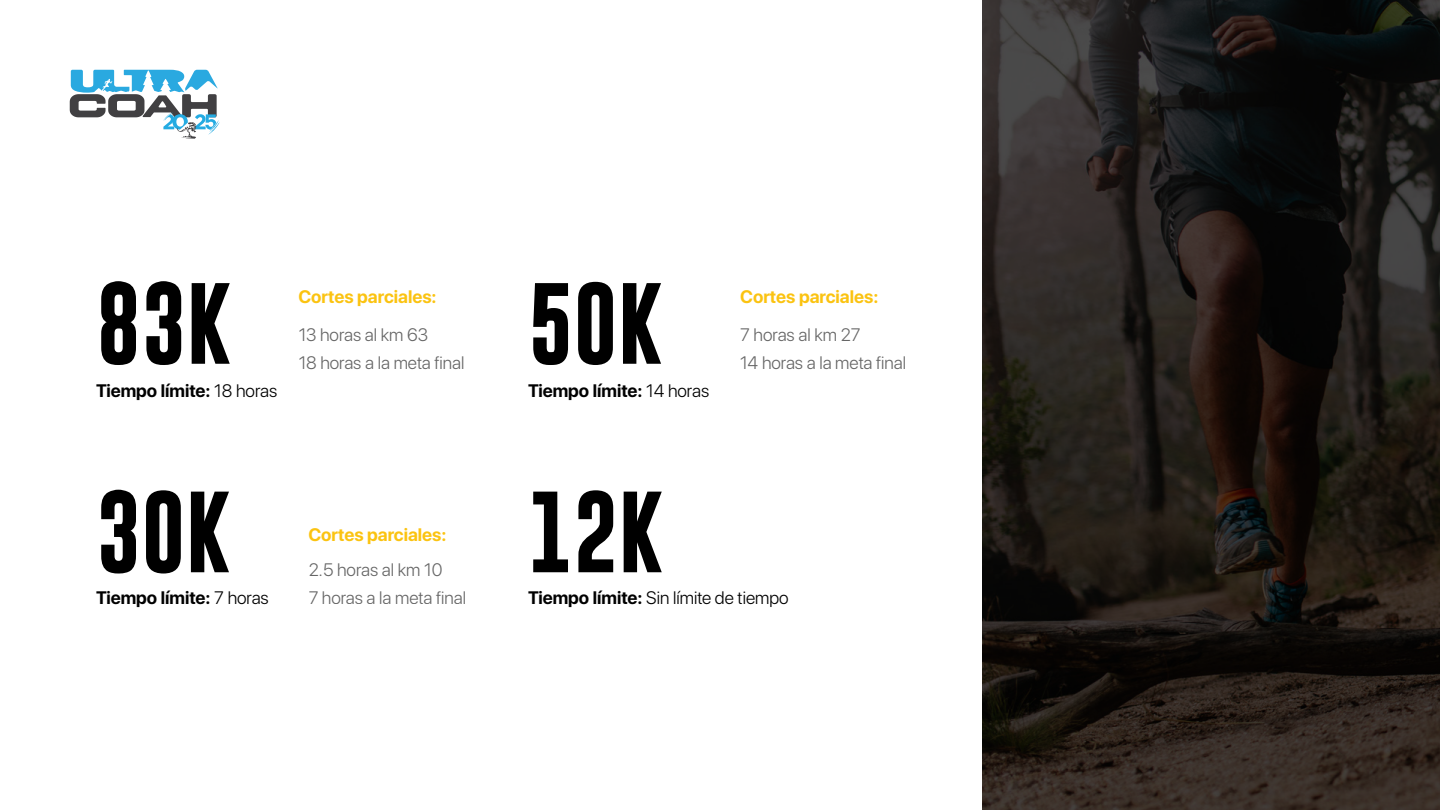
<style>
.page{position:relative;width:1440px;height:810px;background:#fff}
.page>*{position:absolute;margin:0;border:0;box-sizing:border-box;transform-origin:0 0}
.t1{font:700 82.5px "Gobold";color:#000}
.t2{font:300 18px/27.8px "SF Pro Display";color:#000}
.t3{font:700 18px "SF Pro Display";color:#000}
.t4{font:700 18px "SF Pro Display";color:#fbc311}
.s1{font-weight:300}
.s2{font-weight:700}
</style>
<div class="page">
<svg style="left:70px;top:70px;width:150px;height:69px"></svg>
<img style="left:982px;top:0;width:458px;height:810px">
<h1 class="t1" style="left:96px;top:270px;width:137px">83K</h1>
<p class="t3" style="left:96px;top:380px;width:183px">Tiempo límite: <span class="s1">18 horas</span></p>
<p class="t4" style="left:298px;top:286px;width:140px">Cortes parciales:</p>
<p class="t2" style="left:298px;top:321px;width:131px">13 horas al km 63</p>
<p class="t2" style="left:298px;top:349px;width:168px">18 horas a la meta final</p>
<h1 class="t1" style="left:96px;top:478px;width:136px">30K</h1>
<p class="t3" style="left:96px;top:587px;width:174px">Tiempo límite: <span class="s1">7 horas</span></p>
<p class="t4" style="left:308px;top:524px;width:140px">Cortes parciales:</p>
<p class="t2" style="left:308px;top:556px;width:159px">2.5 horas al km 10<br>7 horas a la meta final</p>
<h1 class="t1" style="left:528px;top:270px;width:136px">50K</h1>
<p class="t3" style="left:528px;top:380px;width:183px">Tiempo límite: <span class="s1">14 horas</span></p>
<p class="t4" style="left:740px;top:286px;width:140px">Cortes parciales:</p>
<p class="t2" style="left:740px;top:321px;width:122px">7 horas al km 27</p>
<p class="t2" style="left:740px;top:349px;width:167px">14 horas a la meta final</p>
<h1 class="t1" style="left:528px;top:478px;width:137px">12K</h1>
<p class="t2" style="left:528px;top:584px;width:262px"><span class="s2">Tiempo límite:</span> Sin límite de tiempo</p>
</div>
